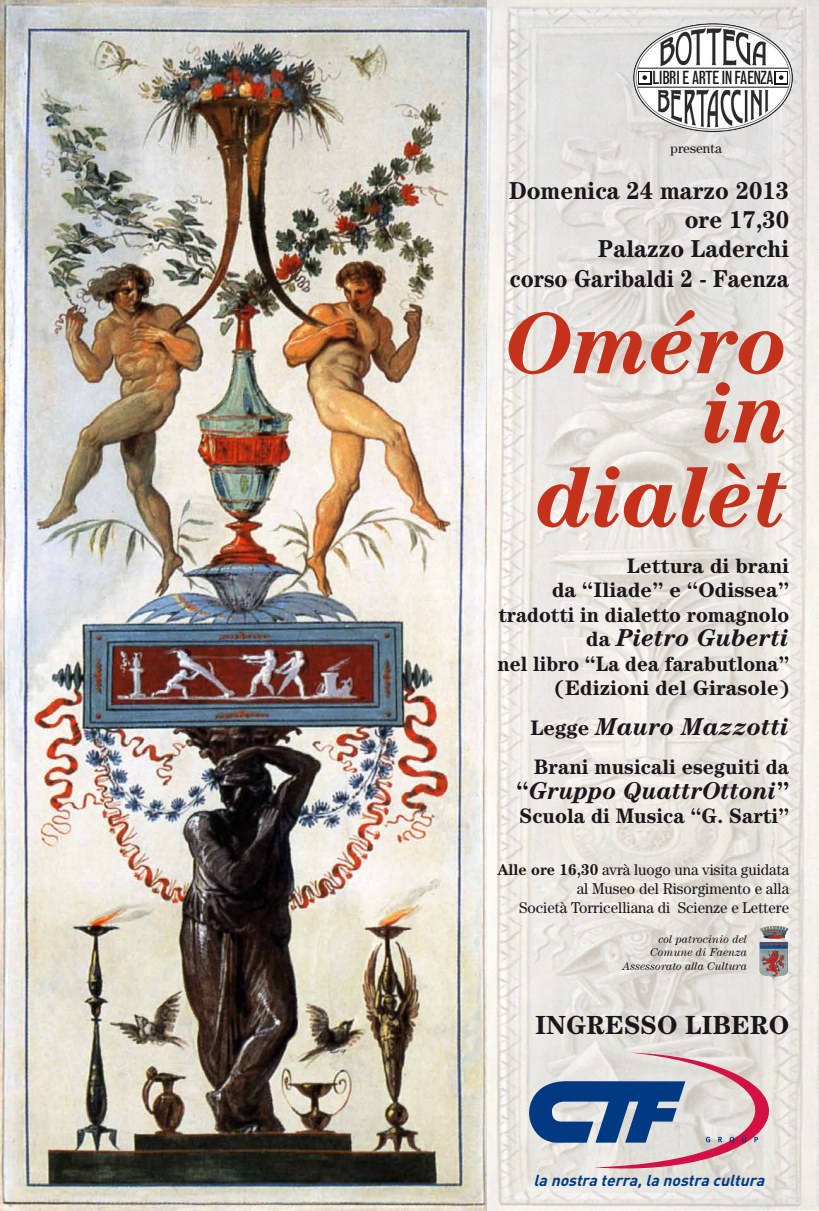
<style>
.page{position:relative;width:819px;height:1211px;background:#fff}
.page>*{position:absolute;margin:0;border:0;box-sizing:border-box;transform-origin:0 0}
.t1{font:italic 700 87.5px/69.1px "Century";color:#c4321c;text-align:right}
.t2{font:700 26.25px "Century";color:#1a171c}
.t3{font:700 24.5px/29.4px "Century";color:#1a171c;text-align:right;scale:.95 1}
.t4{font:italic 700 24.5px "Century";color:#1a171c}
.t5{font:700 21px/24.5px "Century";color:#1a171c;text-align:right}
.t6{font:700 21px/24.5px "Century";color:#1a171c;text-align:right;scale:.95 1}
.t7{font:condensed 17.94px "Grotesque";letter-spacing:-.06em;color:#1a171c;scale:.92 1}
.t8{font:15.75px/18.9px "Century";color:#1a171c;text-align:right;scale:.95 1}
.t9{font:italic 700 15.75px "DIN";color:#003b83}
.t10{font:13.56px "Century";color:#1a171c}
.t11{font:italic 11.38px/13.7px "Century";color:#1a171c;text-align:right}
.s1{font-style:normal;font-size:21px}
.s2{font-style:normal}
.s3{font-weight:700}
</style>
<div class="page">
<img style="left:0;top:0;width:819px;height:1210px">
<img style="left:632px;top:22px;width:161px;height:111px">
<div style="left:638px;top:71px;width:13px;height:13px;background:#fff"></div>
<svg style="left:642px;top:75px;width:5px;height:5px"></svg>
<div style="left:774px;top:71px;width:13px;height:13px;background:#1a171c"></div>
<div style="left:776px;top:72px;width:10px;height:11px;background:#fff"></div>
<svg style="left:779px;top:75px;width:4px;height:5px"></svg>
<hr style="left:637px;top:68px;width:151px;height:1px;background:#1a171c">
<hr style="left:637px;top:87px;width:151px;height:1px;background:#1a171c">
<svg style="left:527px;top:1050px;width:243px;height:120px;background:#afacbb"></svg>
<svg style="left:766px;top:925px;width:7px;height:3px"></svg>
<p class="t7" style="left:651px;top:67px;width:134px">LIBRI E ARTE IN FAENZA</p>
<p class="t10" style="left:670px;top:140px;width:53px">presenta</p>
<p class="t3" style="left:509px;top:175px;width:296px">Domenica 24 marzo 2013 ore 17,30<br>Palazzo Laderchi<br>corso Garibaldi 2 - Faenza</p>
<h1 class="t1" style="left:505px;top:308px;width:285px">Oméro in</h1>
<h1 class="t1" style="left:538px;top:461px;width:253px">dialèt</h1>
<p class="t5" style="left:498px;top:553px;width:292px">Lettura di brani<br>da “Iliade” e “Odissea” tradotti in dialetto romagnolo</p>
<p class="t4" style="left:586px;top:623px;width:204px"><span class="s1">da</span> Pietro Guberti</p>
<p class="t6" style="left:497px;top:651px;width:308px">nel libro “La dea farabutlona” (Edizioni del Girasole)</p>
<p class="t4" style="left:530px;top:712px;width:260px"><span class="s1">Legge</span> Mauro Mazzotti</p>
<p class="t5" style="left:534px;top:754px;width:256px">Brani musicali eseguiti da</p>
<p class="t4" style="left:516px;top:776px;width:274px"><span class="s2">“</span>Gruppo QuattrOttoni<span class="s2">”</span></p>
<p class="t5" style="left:519px;top:803px;width:271px">Scuola di Musica “G. Sarti”</p>
<p class="t8" style="left:497px;top:859px;width:308px"><span class="s3">Alle ore 16,30</span> avrà luogo una visita guidata al Museo del Risorgimento e alla<br>Società Torricelliana di Scienze e Lettere</p>
<p class="t11" style="left:622px;top:931px;width:126px">col patrocinio del<br>Comune di Faenza<br>Assessorato alla Cultura</p>
<p class="t2" style="left:535px;top:1009px;width:256px">INGRESSO LIBERO</p>
<p class="t9" style="left:533px;top:1170px;width:237px">lanostraterra,lanostracultura</p>
</div>
